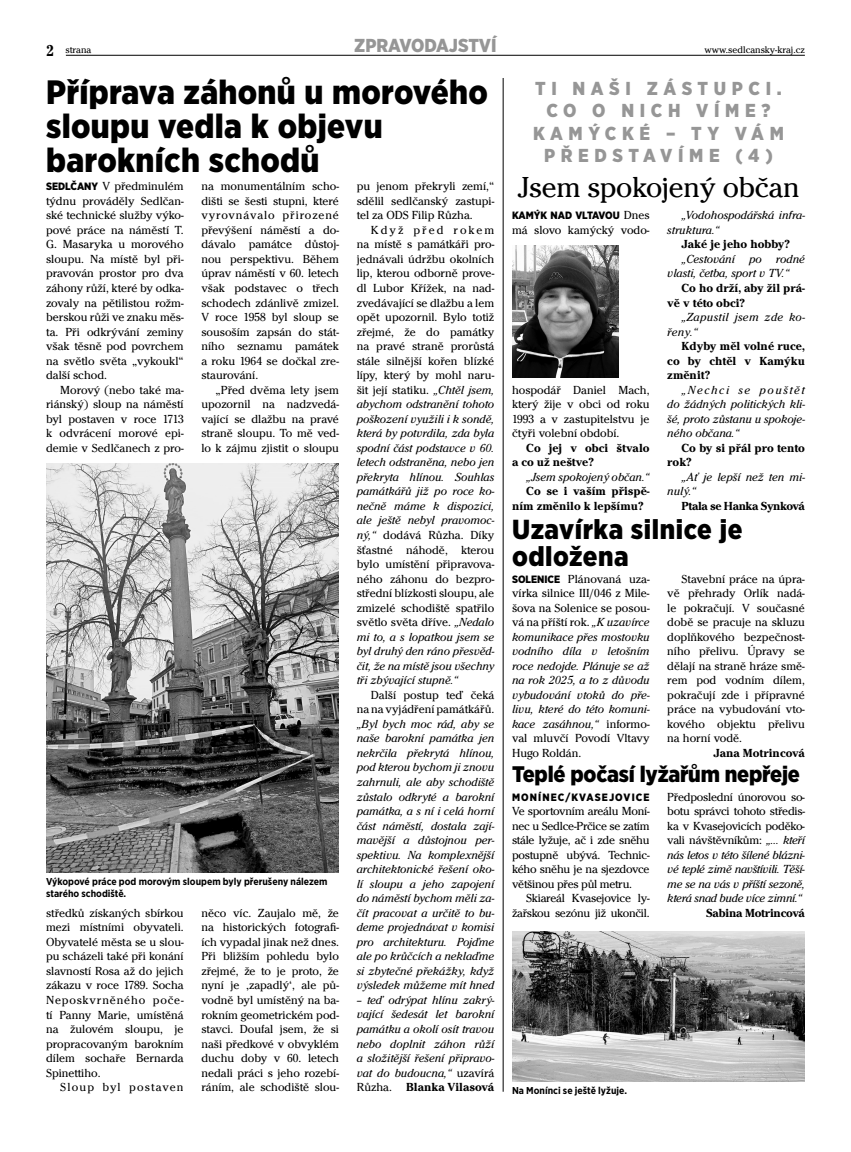
<style>
.page{position:relative;width:851px;height:1152px;background:#fff}
.page>*{position:absolute;margin:0;border:0;box-sizing:border-box;transform-origin:0 0}
.t1{font:900 condensed 33.75px/33.8px "Gotham CE";letter-spacing:.01em;color:#000}
.t2{font:30px "Cheltenham Itc TOT";letter-spacing:-.01em;color:#000}
.t3{font:900 condensed 27.5px/27.5px "Gotham CE";letter-spacing:.02em;color:#000}
.t4{font:900 condensed 22.5px "Gotham CE";letter-spacing:-.01em;color:#000}
.t5{font:900 condensed 18.75px/22.5px "Gotham CE";letter-spacing:.3em;color:#969696;text-align:center}
.t6{font:900 condensed 18.75px "Gotham CE";color:#969696}
.t7{font:12.12px/14.5px "Cheltenham Itc TOT";color:#000;text-align:justify}
.t8{font:italic 12.12px/14.5px "Cheltenham Itc TOT";color:#000;text-align:justify}
.t9{font:700 12.12px/14.5px "Cheltenham Itc TOT";color:#000}
.t10{font:12.12px/14.5px "Cheltenham Itc TOT";letter-spacing:-.02em;color:#000;text-align:right}
.t11{font:italic 12.12px/14.5px "Cheltenham Itc TOT";letter-spacing:.03em;color:#000}
.t12{font:700 12.12px "Cheltenham Itc TOT";letter-spacing:-.03em;color:#000}
.t13{font:700 12.12px "Cheltenham Itc TOT";letter-spacing:-.02em;color:#000}
.t14{font:12.12px "Cheltenham Itc TOT";letter-spacing:.095em;color:#000}
.t15{font:900 condensed 10.62px "Gotham CE";color:#000}
.t16{font:900 condensed 10.62px "Gotham CE";letter-spacing:.105em;color:#000}
.t17{font:700 condensed 10px/12px "Gotham CE";color:#000}
.t18{font:10px "Cheltenham Itc TOT";color:#000}
.s1{font-weight:700;font-stretch:condensed;font-size:16.25px}
.s2{font-family:"Gotham CE";font-weight:900;font-stretch:condensed;font-size:10.62px}
.s3{font-style:italic}
.s4{font-style:normal}
.s5{font-weight:700;font-style:normal}
.s6{font-family:"Cheltenham Itc TOT";font-weight:400;font-stretch:normal;font-size:12.12px}
.s7{font-family:"Gotham CE";font-weight:900;font-style:normal;font-stretch:condensed;font-size:10.62px}
</style>
<div class="page">
<hr style="left:66px;top:55px;width:738px;height:1px;background:#000">
<img style="left:512px;top:931px;width:292px;height:150px">
<img style="left:512px;top:245px;width:106px;height:133px">
<img style="left:46px;top:463px;width:293px;height:409px">
<hr style="left:503px;top:78px;width:1px;height:1013px;background:#000">
<p class="t18" style="left:46px;top:46px;width:47px"><span class="s1">2</span> strana</p>
<h3 class="t6" style="left:354px;top:39px;width:144px">ZPRAVODAJSTVÍ</h3>
<p class="t18" style="left:704px;top:46px;width:102px">www.sedlcansky-kraj.cz</p>
<h1 class="t1" style="left:46px;top:78px;width:443px">Příprava záhonů u morového sloupu vedla k objevu barokních schodů</h1>
<p class="t7" style="left:46px;top:180px;width:139px"><span class="s2">SEDLČANY</span> V předminulém týdnu prováděly Sedlčan&shy;ské technické služby výko&shy;pové práce na náměstí T.<br>G. Masaryka u morového sloupu. Na místě byl při&shy;pravován prostor pro dva záhony růží, které by odka&shy;zovaly na pětilistou rožm&shy;berskou růži ve znaku měs&shy;ta. Při odkrývání zeminy však těsně pod povrchem na světlo světa „vykoukl“ další schod.</p>
<p class="t7" style="left:46px;top:383px;width:139px;text-indent:14px">Morový (nebo také ma&shy;riánský) sloup na náměstí byl postaven v roce 1713 k odvrácení morové epi&shy;demie v Sedlčanech z pro-</p>
<p class="t7" style="left:201px;top:180px;width:139px">na monumentálním scho&shy;dišti se šesti stupni, které vyrovnávalo přirozené převýšení náměstí a do&shy;dávalo památce důstoj&shy;nou perspektivu. Během úprav náměstí v 60. letech však podstavec o třech schodech zdánlivě zmizel.<br>V roce 1958 byl sloup se sousoším zapsán do stát&shy;ního seznamu památek a roku 1964 se dočkal zre&shy;staurování.</p>
<p class="t7" style="left:201px;top:383px;width:139px;text-indent:14px">„Před dvěma lety jsem upozornil na nadzvedá&shy;vající se dlažbu na pravé straně sloupu. To mě ved&shy;lo k zájmu zjistit o sloupu</p>
<p class="t17" style="left:46px;top:876px;width:283px">Výkopové práce pod morovým sloupem byly přerušeny nálezem starého schodiště.</p>
<p class="t7" style="left:46px;top:906px;width:139px">středků získaných sbírkou mezi místními obyvateli.<br>Obyvatelé města se u slou&shy;pu scházeli také při konání slavností Rosa až do jejich zákazu v roce 1789. Socha Neposkvrněného poče&shy;tí Panny Marie, umístěná na žulovém sloupu, je propracovaným barokním dílem sochaře Bernarda Spinettiho.</p>
<p class="t14" style="left:60px;top:1082px;width:125px">Sloup byl postaven</p>
<p class="t7" style="left:201px;top:906px;width:139px">něco víc. Zaujalo mě, že na historických fotografi&shy;ích vypadal jinak než dnes.<br>Při bližším pohledu bylo zřejmé, že to je proto, že nyní je ‚zapadlý‘, ale pů&shy;vodně byl umístěný na ba&shy;rokním geometrickém pod&shy;stavci. Doufal jsem, že si naši předkové v obvyklém duchu doby v 60. letech nedali práci s jeho rozebí&shy;ráním, ale schodiště slou-</p>
<p class="t7" style="left:356px;top:180px;width:139px">pu jenom překryli zemí,“ sdělil sedlčanský zastupi&shy;tel za ODS Filip Růzha.</p>
<p class="t7" style="left:356px;top:224px;width:139px;text-indent:14px">Když před rokem na místě s památkáři pro&shy;jednávali údržbu okolních lip, kterou odborně prove&shy;dl Lubor Křížek, na nad&shy;zvedávající se dlažbu a lem opět upozornil. Bylo totiž zřejmé, že do památky na pravé straně prorůstá stále silnější kořen blízké lípy, který by mohl naru&shy;šit její statiku. <span class="s3">„Chtěl jsem, abychom odstranění tohoto poškození využili i k sondě, která by potvrdila, zda byla spodní část podstavce v 60. letech odstraněna, nebo jen překryta hlínou. Souhlas památkářů již po roce ko&shy;nečně máme k dispozici, ale ještě nebyl pravomoc&shy;ný,“</span> dodává Růzha. Díky šťastné náhodě, kterou bylo umístění připravova&shy;ného záhonu do bezpro&shy;střední blízkosti sloupu, ale zmizelé schodiště spatřilo světlo světa dříve. <span class="s3">„Nedalo mi to, a s lopatkou jsem se byl druhý den ráno přesvěd&shy;čit, že na místě jsou všechny tři zbývající stupně.“</span></p>
<p class="t7" style="left:356px;top:688px;width:139px;text-align:right">Další postup teď čeká na na vyjádření památkářů.</p>
<p class="t8" style="left:356px;top:718px;width:139px">„Byl bych moc rád, aby se naše barokní památka jen nekrčila překrytá hlínou, pod kterou bychom ji znovu zahrnuli, ale aby schodiště zůstalo odkryté a barokní památka, a s ní i celá horní část náměstí, dostala zají&shy;mavější a důstojnou per&shy;spektivu. Na komplexnější architektonické řešení oko&shy;lí sloupu a jeho zapojení do náměstí bychom měli za&shy;čít pracovat a určitě to bu&shy;deme projednávat v komisi pro architekturu. Pojďme ale po krůčcích a neklaďme si zbytečné překážky, když výsledek můžeme mít hned</p>
<p class="t8" style="left:356px;top:994px;width:139px">– teď odrýpat hlínu zakrý&shy;vající šedesát let barokní památku a okolí osít travou nebo doplnit záhon růží a složitější řešení připravo&shy;vat do budoucna,“ <span class="s4">uzavírá Růzha.</span> <span class="s5">Blanka Vilasová</span></p>
<h3 class="t5" style="left:533px;top:78px;width:252px">TI NAŠI ZÁSTUPCI.<br>CO O NICH VÍME?<br>KAMÝCKÉ – TY VÁM<br>PŘEDSTAVÍME (4)</h3>
<h2 class="t2" style="left:517px;top:176px;width:283px">Jsem spokojený občan</h2>
<p class="t15" style="left:512px;top:212px;width:139px">KAMÝK NAD VLTAVOU <span class="s6">Dnes</span></p>
<p class="t7" style="left:512px;top:224px;width:139px">má slovo kamýcký vodo-</p>
<p class="t7" style="left:512px;top:383px;width:139px">hospodář Daniel Mach, který žije v obci od roku 1993 a v zastupitelstvu je čtyři volební období.</p>
<p class="t9" style="left:512px;top:442px;width:139px;text-indent:14px">Co jej v obci štvalo a co už neštve?</p>
<p class="t8" style="left:526px;top:471px;width:125px">„Jsem spokojený občan.“</p>
<p class="t9" style="left:512px;top:485px;width:139px;text-indent:14px">Co se i vaším přispě&shy;ním změnilo k lepšímu?</p>
<p class="t8" style="left:667px;top:209px;width:139px;text-indent:14px">„Vodohospodářská infra&shy;struktura.“</p>
<p class="t9" style="left:681px;top:238px;width:110px">Jaké je jeho hobby?</p>
<p class="t8" style="left:667px;top:253px;width:139px;text-indent:14px">„Cestování po rodné vlasti, četba, sport v TV.“</p>
<p class="t9" style="left:667px;top:282px;width:139px;text-indent:14px">Co ho drží, aby žil prá&shy;vě v této obci?</p>
<p class="t11" style="left:667px;top:311px;width:139px;text-indent:14px">„Zapustil jsem zde ko&shy;řeny.“</p>
<p class="t9" style="left:667px;top:340px;width:139px;text-align:justify;text-indent:14px">Kdyby měl volné ruce, co by chtěl v Kamýku změnit?</p>
<p class="t8" style="left:667px;top:384px;width:139px;text-indent:14px">„Nechci se pouštět do žádných politických kli&shy;šé, proto zůstanu u spokoje&shy;ného občana.“</p>
<p class="t9" style="left:667px;top:442px;width:139px;text-indent:14px">Co by si přál pro tento rok?</p>
<p class="t8" style="left:667px;top:471px;width:139px;text-indent:14px">„Ať je lepší než ten mi&shy;nulý.“</p>
<p class="t12" style="left:681px;top:501px;width:125px">Ptala se Hanka Synková</p>
<h3 class="t3" style="left:512px;top:517px;width:232px">Uzavírka silnice je odložena</h3>
<p class="t8" style="left:512px;top:572px;width:139px"><span class="s7">SOLENICE</span> <span class="s4">Plánovaná uza&shy;vírka silnice III/046 z Mile&shy;šova na Solenice se posou&shy;vá na příští rok.</span> „K uzavírce komunikace přes mostovku vodního díla v letošním roce nedojde. Plánuje se až na rok 2025, a to z důvodu vybudování vtoků do pře&shy;livu, které do této komuni&shy;kace zasáhnou,“ <span class="s4">informo&shy;val mluvčí Povodí Vltavy Hugo Roldán.</span></p>
<p class="t7" style="left:667px;top:572px;width:139px;text-indent:14px">Stavební práce na úpra&shy;vě přehrady Orlík nadá&shy;le pokračují. V současné době se pracuje na skluzu doplňkového bezpečnost&shy;ního přelivu. Úpravy se dělají na straně hráze smě&shy;rem pod vodním dílem, pokračují zde i přípravné práce na vybudování vto&shy;kového objektu přelivu na horní vodě.</p>
<p class="t9" style="left:713px;top:747px;width:93px">Jana Motrincová</p>
<h3 class="t4" style="left:512px;top:766px;width:289px">Teplé počasí lyžařům nepřeje</h3>
<p class="t16" style="left:512px;top:793px;width:139px">MONÍNEC/KVASEJOVICE</p>
<p class="t7" style="left:512px;top:805px;width:139px">Ve sportovním areálu Moní&shy;nec u Sedlce-Prčice se zatím stále lyžuje, ač i zde sněhu postupně ubývá. Technic&shy;kého sněhu je na sjezdovce většinou přes půl metru.</p>
<p class="t10" style="left:512px;top:892px;width:139px">Skiareál Kvasejovice ly&shy;žařskou sezónu již ukončil.</p>
<p class="t8" style="left:667px;top:790px;width:139px"><span class="s4">Předposlední únorovou so&shy;botu správci tohoto středis&shy;ka v Kvasejovicích poděko&shy;vali návštěvníkům:</span> „… kteří nás letos v této šílené blázni&shy;vé teplé zimě navštívili. Těší&shy;me se na vás v příští sezoně, která snad bude více zimní.“</p>
<p class="t13" style="left:706px;top:908px;width:100px">Sabina Motrincová</p>
<p class="t17" style="left:512px;top:1085px;width:116px">Na Monínci se ještě lyžuje.</p>
</div>
